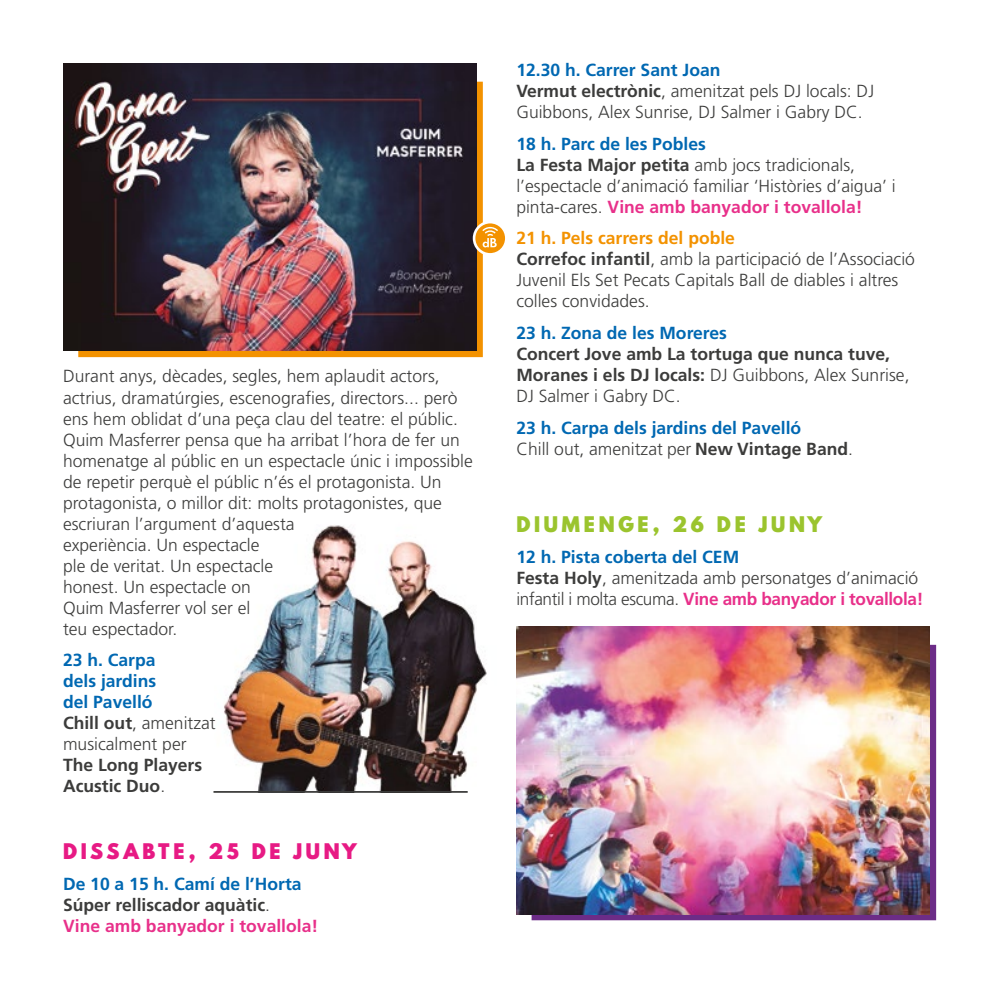
<style>
.page{position:relative;width:993px;height:993px;background:#fff}
.page>*{position:absolute;margin:0;border:0;box-sizing:border-box;transform-origin:0 0}
.t1{font:900 21px "Spartan MB";letter-spacing:.18em;color:#e71a84}
.t2{font:900 21px "Spartan MB";letter-spacing:.18em;color:#9bc42e}
.t3{font:300 17.5px/21px "Frutiger LT Std";color:#3c3c3b}
.t4{font:700 17.5px/21px "Frutiger LT Std";color:#0068b2}
.t5{font:700 17.5px/21px "Frutiger LT Std";color:#3c3c3b}
.t6{font:700 17.5px/21px "Frutiger LT Std";color:#e8308a}
.s1{color:#3c3c3b}
.s2{font-weight:300;color:#3c3c3b}
.s3{font-weight:300}
.s4{color:#0068b2}
.s5{font-weight:700;color:#0068b2}
.s6{font-weight:700}
.s7{font-weight:700;color:#e8308a}
.s8{font-weight:700;color:#fff}
</style>
<div class="page">
<img style="left:224px;top:525px;width:263px;height:267px">
<svg style="left:78px;top:73px;width:405px;height:285px;background:#e8951a"></svg>
<svg style="left:522px;top:636px;width:415px;height:285px;background:#804a8d"></svg>
<img style="left:63px;top:63px;width:413px;height:288px">
<img style="left:516px;top:626px;width:413px;height:287px">
<hr style="left:213px;top:790px;width:254px;height:2px;background:#3c3c3b">
<svg style="left:474px;top:222px;width:32px;height:32px"></svg>
<div style="left:472px;top:221px;width:35px;height:34px;border:3px solid #fff;border-radius:50%"></div>
<svg style="left:482px;top:227px;width:16px;height:20px"></svg>
<p class="t3" style="left:63px;top:366px;width:411px">Durant anys, dècades, segles, hem aplaudit actors, actrius, dramatúrgies, escenografies, directors... però ens hem oblidat d’una peça clau del teatre: el públic.<br>Quim Masferrer pensa que ha arribat l’hora de fer un homenatge al públic en un espectacle únic i impossible de repetir perquè el públic n’és el protagonista. Un protagonista, o millor dit: molts protagonistes, que escriuran l’argument d’aquesta<br>experiència. Un espectacle<br>ple de veritat. Un espectacle<br>honest. Un espectacle on<br>Quim Masferrer vol ser el<br>teu espectador.</p>
<p class="t4" style="left:63px;top:649px;width:154px">23 h. Carpa<br>dels jardins<br>del Pavelló<br><span class="s1">Chill out</span><span class="s2">, amenitzat musicalment per</span></p>
<p class="t5" style="left:63px;top:754px;width:141px">The Long Players<br>Acustic Duo<span class="s3">.</span></p>
<p class="t1" style="left:63px;top:835px;width:295px">DISSABTE, 25 DE JUNY</p>
<p class="t6" style="left:63px;top:873px;width:256px"><span class="s4">De 10 a 15 h. Camí de l’Horta<br></span><span class="s1">Súper relliscador aquàtic</span><span class="s2">.<br></span>Vine amb banyador i tovallola!</p>
<p class="t3" style="left:516px;top:60px;width:359px"><span class="s5">12.30 h. Carrer Sant Joan<br></span><span class="s6">Vermut electrònic</span>, amenitzat pels DJ locals: DJ<br>Guibbons, Alex Sunrise, DJ Salmer i Gabry DC.</p>
<p class="t3" style="left:516px;top:133px;width:381px"><span class="s5">18 h. Parc de les Pobles<br></span><span class="s6">La Festa Major petita</span> amb jocs tradicionals, l’espectacle d’animació familiar ‘Històries d’aigua’ i pinta-cares. <span class="s7">Vine amb banyador i tovallola!</span></p>
<p class="t3" style="left:516px;top:228px;width:400px"><span class="s8">21 h. Pels carrers del poble<br></span><span class="s6">Correfoc infantil</span>, amb la participació de l’Associació Juvenil Els Set Pecats Capitals Ball de diables i altres colles convidades.</p>
<p class="t4" style="left:516px;top:322px;width:212px">23 h. Zona de les Moreres</p>
<p class="t5" style="left:516px;top:343px;width:394px">Concert Jove amb La tortuga que nunca tuve,<br>Moranes i els DJ locals: <span class="s3">DJ Guibbons, Alex Sunrise,<br>DJ Salmer i Gabry DC.</span></p>
<p class="t4" style="left:516px;top:417px;width:338px">23 h. Carpa dels jardins del Pavelló<br><span class="s2">Chill out, amenitzat per</span> <span class="s1">New Vintage Band</span><span class="s2">.</span></p>
<p class="t2" style="left:516px;top:508px;width:307px">DIUMENGE, 26 DE JUNY</p>
<p class="t3" style="left:516px;top:546px;width:408px"><span class="s5">12 h. Pista coberta del CEM<br></span><span class="s6">Festa Holy</span>, amenitzada amb personatges d’animació infantil i molta escuma. <span class="s7">Vine amb banyador i tovallola!</span></p>
</div>
